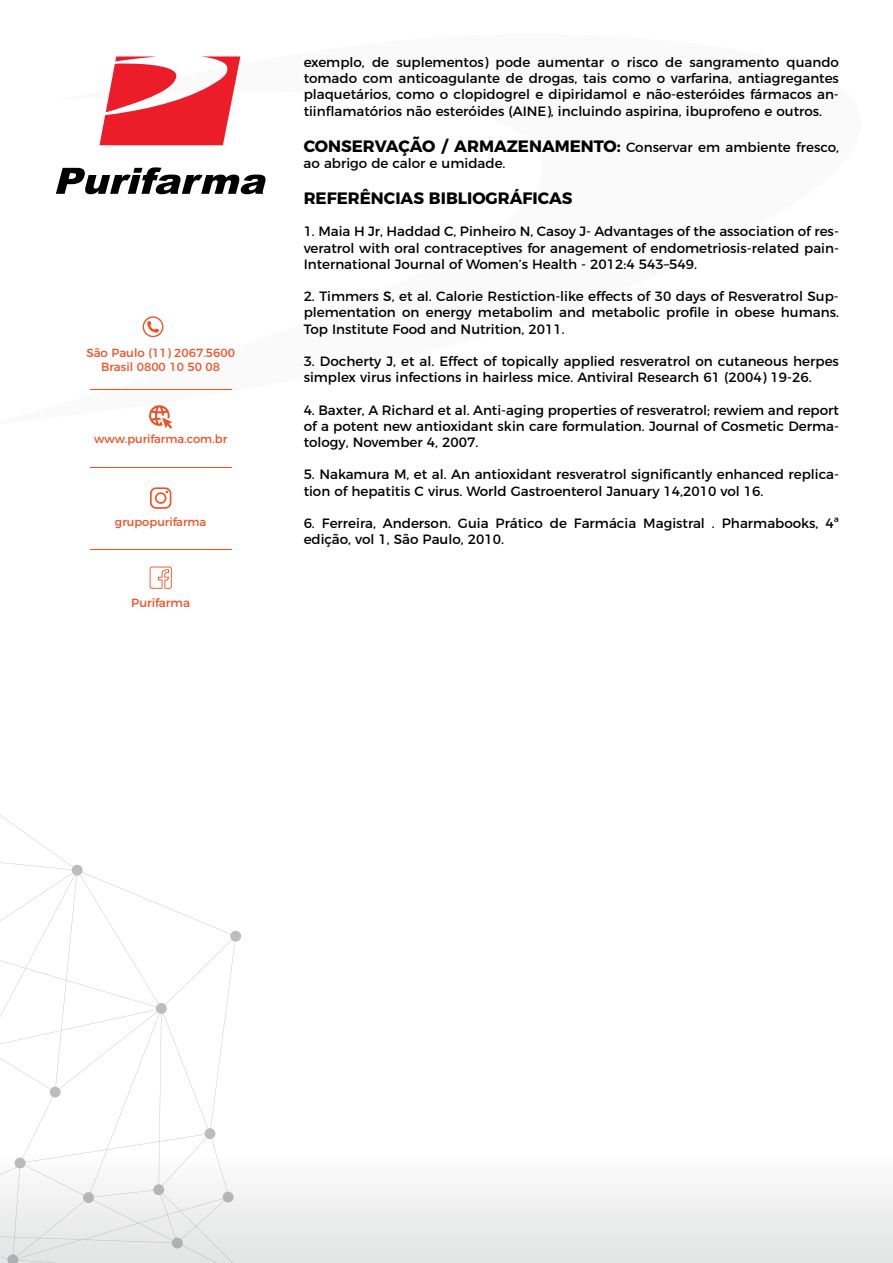
<style>
.page{position:relative;width:893px;height:1263px;background:#fff}
.page>*{position:absolute;margin:0;border:0;box-sizing:border-box;transform-origin:0 0}
.t1{font:700 16.5px "Montserrat";color:#000}
.t2{font:13.5px/16.2px "Montserrat";color:#000;text-align:justify}
.t3{font:12px "Montserrat";color:#ef5024}
.t4{font:11.85px/14.4px "Montserrat";color:#ef5024;text-align:center}
.t5{font:11.55px "Montserrat";color:#ef5024}
.s1{font-weight:400;font-size:13.5px}
</style>
<div class="page">
<svg style="left:0;top:815px;width:241px;height:336px"></svg>
<div style="left:0;top:1151px;width:893px;height:112px;background:linear-gradient(to bottom,#fdfdfd,#e2e2e3)"></div>
<svg style="left:150px;top:487px;width:21px;height:22px"></svg>
<svg style="left:150px;top:567px;width:22px;height:22px"></svg>
<hr style="left:90px;top:389px;width:141px;height:1px;background:#ef5024">
<hr style="left:90px;top:467px;width:141px;height:1px;background:#ef5024">
<hr style="left:90px;top:549px;width:141px;height:1px;background:#ef5024">
<svg style="left:100px;top:56px;width:140px;height:89px"></svg>
<svg style="left:56px;top:167px;width:210px;height:27px"></svg>
<svg style="left:143px;top:316px;width:20px;height:21px"></svg>
<svg style="left:149px;top:405px;width:23px;height:24px"></svg>
<p class="t4" style="left:86px;top:344px;width:150px">São Paulo (11) 2067.5600<br>Brasil 0800 10 50 08</p>
<p class="t5" style="left:94px;top:430px;width:135px">www.purifarma.com.br</p>
<p class="t5" style="left:115px;top:513px;width:93px">grupopurifarma</p>
<p class="t3" style="left:131px;top:593px;width:60px">Purifarma</p>
<p class="t2" style="left:304px;top:53px;width:537px">exemplo, de suplementos) pode aumentar o risco de sangramento quando tomado com anticoagulante de drogas, tais como o varfarina, antiagregantes plaquetários, como o clopidogrel e dipiridamol e não-esteróides fármacos an&shy;tiinflamatórios não esteróides (AINE), incluindo aspirina, ibuprofeno e outros.</p>
<p class="t1" style="left:304px;top:132px;width:537px">CONSERVAÇÃO / ARMAZENAMENTO: <span class="s1">Conservar em ambiente fresco,</span></p>
<p class="t2" style="left:304px;top:154px;width:203px">ao abrigo de calor e umidade.</p>
<p class="t1" style="left:304px;top:184px;width:270px">REFERÊNCIAS BIBLIOGRÁFICAS</p>
<p class="t2" style="left:304px;top:222px;width:537px">1. Maia H Jr, Haddad C, Pinheiro N, Casoy J- Advantages of the association of res&shy;veratrol with oral contraceptives for anagement of endometriosis-related pain-International Journal of Women’s Health - 2012:4 543–549.</p>
<p class="t2" style="left:304px;top:287px;width:537px">2. Timmers S, et al. Calorie Restiction-like effects of 30 days of Resveratrol Sup&shy;plementation on energy metabolim and metabolic profile in obese humans.<br>Top Institute Food and Nutrition, 2011.</p>
<p class="t2" style="left:304px;top:352px;width:537px">3. Docherty J, et al. Effect of topically applied resveratrol on cutaneous herpes simplex virus infections in hairless mice. Antiviral Research 61 (2004) 19-26.</p>
<p class="t2" style="left:304px;top:400px;width:537px">4. Baxter, A Richard et al. Anti-aging properties of resveratrol; rewiem and report of a potent new antioxidant skin care formulation. Journal of Cosmetic Derma&shy;tology, November 4, 2007.</p>
<p class="t2" style="left:304px;top:465px;width:537px">5. Nakamura M, et al. An antioxidant resveratrol significantly enhanced replica&shy;tion of hepatitis C virus. World Gastroenterol January 14,2010 vol 16.</p>
<p class="t2" style="left:304px;top:514px;width:537px">6. Ferreira, Anderson. Guia Prático de Farmácia Magistral . Pharmabooks, 4ª edição, vol 1, São Paulo, 2010.</p>
</div>
